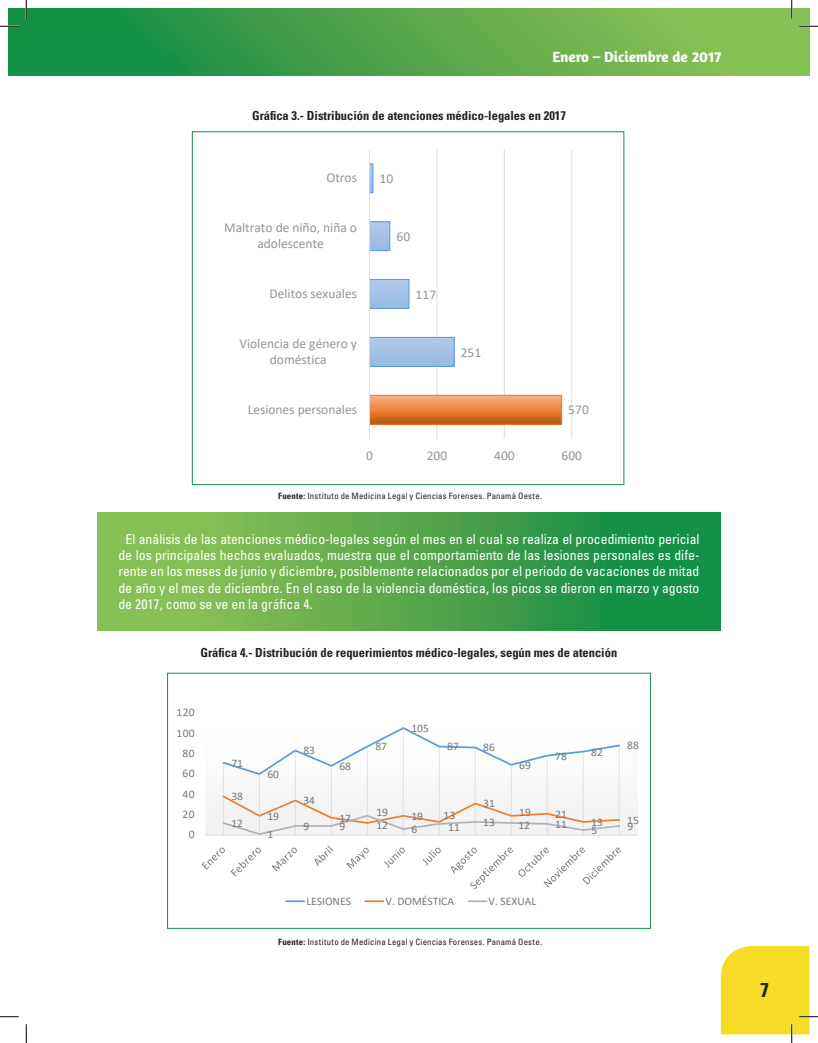
<style>
.page{position:relative;width:818px;height:1043px;background:#fff}
.page>*{position:absolute;margin:0;border:0;box-sizing:border-box;transform-origin:0 0}
.t1{font:700 condensed 20px "Univers LT Std";color:#231f20}
.t2{font:700 15px "Amaranth";color:#fff}
.t3{font:condensed 13.75px/16.2px "Univers LT Std";color:#fff;text-align:justify}
.t4{font:13.5px/16.5px "Calibri";color:#939598;text-align:center}
.t5{font:700 condensed 12.5px "Univers LT Std";color:#231f20}
.t6{font:11.5px "Calibri";letter-spacing:.005em;color:#76787b}
.t7{font:condensed 8.75px "Univers LT Std";letter-spacing:.02em;color:#231f20}
.s1{font-weight:700}
</style>
<div class="page">
<div style="left:9px;top:9px;width:17px;height:67px;background:#149145"></div>
<svg style="left:28px;top:9px;width:781px;height:67px;background:#52a64c"></svg>
<hr style="left:436px;top:149px;width:1px;height:289px;background:#dcdddf">
<hr style="left:504px;top:149px;width:1px;height:289px;background:#dcdddf">
<hr style="left:571px;top:149px;width:1px;height:289px;background:#dcdddf">
<svg style="left:371px;top:397px;width:189px;height:25px;background:#e48442"></svg>
<div style="left:369px;top:395px;width:193px;height:29px;border:1px solid #ed7d31"></div>
<div style="left:369px;top:337px;width:85px;height:29px;background:linear-gradient(to right,#a4c2e6,#a4c2e6)"></div>
<div style="left:369px;top:337px;width:85px;height:30px;border:1px solid #5b9bd5"></div>
<div style="left:369px;top:279px;width:40px;height:29px;background:linear-gradient(to right,#a4c2e6,#a4c2e6)"></div>
<div style="left:369px;top:279px;width:40px;height:30px;border:1px solid #5b9bd5"></div>
<svg style="left:371px;top:223px;width:17px;height:26px"></svg>
<div style="left:369px;top:221px;width:21px;height:30px;border:1px solid #5b9bd5"></div>
<div style="left:369px;top:163px;width:4px;height:30px;border:1px solid #5b9bd5"></div>
<hr style="left:369px;top:149px;width:1px;height:289px;background:#dcdddf">
<div style="left:192px;top:132px;width:432px;height:353px;border:1px solid #149145"></div>
<svg style="left:97px;top:512px;width:623px;height:118px;background:#52a74c"></svg>
<div style="left:205px;top:712px;width:432px;height:123px;background:#f8f8f8"></div>
<hr style="left:205px;top:834px;width:432px;height:1px;background:#dcdddf">
<svg style="left:222px;top:727px;width:398px;height:49px"></svg>
<svg style="left:221px;top:794px;width:400px;height:41px"></svg>
<hr style="left:223px;top:762px;width:1px;height:73px;background:#b2b3b7;opacity:.33">
<hr style="left:259px;top:774px;width:1px;height:61px;background:#b2b3b7;opacity:.33">
<hr style="left:295px;top:750px;width:1px;height:85px;background:#b2b3b7;opacity:.33">
<hr style="left:331px;top:765px;width:1px;height:70px;background:#b2b3b7;opacity:.33">
<hr style="left:367px;top:746px;width:1px;height:89px;background:#b2b3b7;opacity:.33">
<hr style="left:403px;top:728px;width:1px;height:107px;background:#e5e5e6">
<hr style="left:439px;top:746px;width:1px;height:89px;background:#b2b3b7;opacity:.33">
<hr style="left:475px;top:747px;width:1px;height:88px;background:#b2b3b7;opacity:.33">
<hr style="left:511px;top:765px;width:1px;height:70px;background:#b2b3b7;opacity:.33">
<hr style="left:547px;top:755px;width:1px;height:80px;background:#b2b3b7;opacity:.33">
<hr style="left:583px;top:751px;width:1px;height:84px;background:#b2b3b7;opacity:.33">
<hr style="left:618px;top:745px;width:1px;height:90px;background:#b2b3b7;opacity:.33">
<svg style="left:202px;top:847px;width:23px;height:22px"></svg>
<svg style="left:231px;top:847px;width:30px;height:29px"></svg>
<svg style="left:272px;top:847px;width:25px;height:24px"></svg>
<svg style="left:314px;top:845px;width:19px;height:21px"></svg>
<svg style="left:346px;top:847px;width:22px;height:22px"></svg>
<svg style="left:384px;top:847px;width:21px;height:21px"></svg>
<svg style="left:422px;top:847px;width:18px;height:18px"></svg>
<svg style="left:451px;top:847px;width:170px;height:42px"></svg>
<svg style="left:286px;top:900px;width:18px;height:2px"></svg>
<svg style="left:365px;top:900px;width:18px;height:2px"></svg>
<svg style="left:468px;top:900px;width:18px;height:2px"></svg>
<svg style="left:0;top:25px;width:19px;height:2px"></svg>
<svg style="left:799px;top:25px;width:19px;height:2px"></svg>
<svg style="left:0;top:1016px;width:19px;height:1px"></svg>
<svg style="left:25px;top:0;width:2px;height:19px"></svg>
<svg style="left:25px;top:1024px;width:2px;height:18px"></svg>
<svg style="left:790px;top:0;width:2px;height:19px"></svg>
<svg style="left:720px;top:945px;width:98px;height:97px"></svg>
<p class="t2" style="left:552px;top:47px;width:171px">Enero – Diciembre de 2017</p>
<p class="t5" style="left:252px;top:108px;width:315px">Gráfica 3.- Distribución de atenciones médico-legales en 2017</p>
<p class="t4" style="left:326px;top:169px;width:32px">Otros</p>
<p class="t4" style="left:224px;top:219px;width:134px">Maltrato de niño, niña o adolescente</p>
<p class="t4" style="left:379px;top:170px;width:15px">10</p>
<p class="t4" style="left:396px;top:228px;width:15px">60</p>
<p class="t4" style="left:269px;top:285px;width:89px">Delitos sexuales</p>
<p class="t4" style="left:239px;top:334px;width:119px">Violencia de género y doméstica</p>
<p class="t4" style="left:415px;top:285px;width:22px">117</p>
<p class="t4" style="left:460px;top:343px;width:22px">251</p>
<p class="t4" style="left:248px;top:400px;width:111px">Lesiones personales</p>
<p class="t4" style="left:568px;top:401px;width:22px">570</p>
<p class="t4" style="left:366px;top:447px;width:8px">0</p>
<p class="t4" style="left:426px;top:447px;width:22px">200</p>
<p class="t4" style="left:494px;top:447px;width:22px">400</p>
<p class="t4" style="left:561px;top:447px;width:22px">600</p>
<p class="t7" style="left:278px;top:490px;width:265px"><span class="s1">Fuente:</span> Instituto de Medicina Legal y Ciencias Forenses. Panamá Oeste.</p>
<p class="t3" style="left:118px;top:530px;width:582px;text-indent:7px">El análisis de las atenciones médico-legales según el mes en el cual se realiza el procedimiento pericial de los principales hechos evaluados, muestra que el comportamiento de las lesiones personales es dife&shy;rente en los meses de junio y diciembre, posiblemente relacionados por el periodo de vacaciones de mitad de año y el mes de diciembre. En el caso de la violencia doméstica, los picos se dieron en marzo y agosto de 2017, como se ve en la gráfica 4.</p>
<p class="t5" style="left:200px;top:644px;width:418px">Gráfica 4.- Distribución de requerimientos médico-legales, según mes de atención</p>
<p class="t6" style="left:176px;top:704px;width:20px">120</p>
<p class="t6" style="left:176px;top:724px;width:20px">100</p>
<p class="t6" style="left:411px;top:720px;width:19px">105</p>
<p class="t6" style="left:182px;top:745px;width:13px">80</p>
<p class="t6" style="left:182px;top:765px;width:13px">60</p>
<p class="t6" style="left:231px;top:755px;width:13px">71</p>
<p class="t6" style="left:267px;top:766px;width:13px">60</p>
<p class="t6" style="left:303px;top:742px;width:13px">83</p>
<p class="t6" style="left:339px;top:758px;width:13px">68</p>
<p class="t6" style="left:375px;top:738px;width:13px">87</p>
<p class="t6" style="left:447px;top:738px;width:13px">87</p>
<p class="t6" style="left:483px;top:739px;width:13px">86</p>
<p class="t6" style="left:519px;top:757px;width:13px">69</p>
<p class="t6" style="left:555px;top:747px;width:13px">78</p>
<p class="t6" style="left:591px;top:743px;width:13px">82</p>
<p class="t6" style="left:627px;top:737px;width:13px">88</p>
<p class="t6" style="left:182px;top:786px;width:13px">40</p>
<p class="t6" style="left:182px;top:806px;width:13px">20</p>
<p class="t6" style="left:189px;top:826px;width:7px">0</p>
<p class="t6" style="left:231px;top:788px;width:13px">38</p>
<p class="t6" style="left:231px;top:815px;width:13px">12</p>
<p class="t6" style="left:267px;top:808px;width:13px">19</p>
<p class="t6" style="left:267px;top:826px;width:7px">1</p>
<p class="t6" style="left:303px;top:792px;width:13px">34</p>
<p class="t6" style="left:339px;top:810px;width:13px">17</p>
<p class="t6" style="left:303px;top:818px;width:7px">9</p>
<p class="t6" style="left:339px;top:818px;width:7px">9</p>
<p class="t6" style="left:376px;top:804px;width:13px">19</p>
<p class="t6" style="left:376px;top:817px;width:13px">12</p>
<p class="t6" style="left:411px;top:808px;width:13px">19</p>
<p class="t6" style="left:443px;top:807px;width:13px">13</p>
<p class="t6" style="left:411px;top:821px;width:7px">6</p>
<p class="t6" style="left:448px;top:819px;width:13px">11</p>
<p class="t6" style="left:483px;top:795px;width:13px">31</p>
<p class="t6" style="left:519px;top:804px;width:13px">19</p>
<p class="t6" style="left:555px;top:805px;width:13px">21</p>
<p class="t6" style="left:483px;top:814px;width:13px">13</p>
<p class="t6" style="left:518px;top:817px;width:13px">12</p>
<p class="t6" style="left:555px;top:816px;width:13px">11</p>
<p class="t6" style="left:591px;top:814px;width:13px">13</p>
<p class="t6" style="left:627px;top:812px;width:13px">15</p>
<p class="t6" style="left:627px;top:818px;width:7px">9</p>
<p class="t6" style="left:591px;top:822px;width:7px">5</p>
<p class="t6" style="left:306px;top:892px;width:46px">LESIONES</p>
<p class="t6" style="left:385px;top:892px;width:70px">V. DOMÉSTICA</p>
<p class="t6" style="left:488px;top:892px;width:49px">V. SEXUAL</p>
<p class="t7" style="left:278px;top:936px;width:265px"><span class="s1">Fuente:</span> Instituto de Medicina Legal y Ciencias Forenses. Panamá Oeste.</p>
<h1 class="t1" style="left:760px;top:978px;width:10px">7</h1>
</div>
